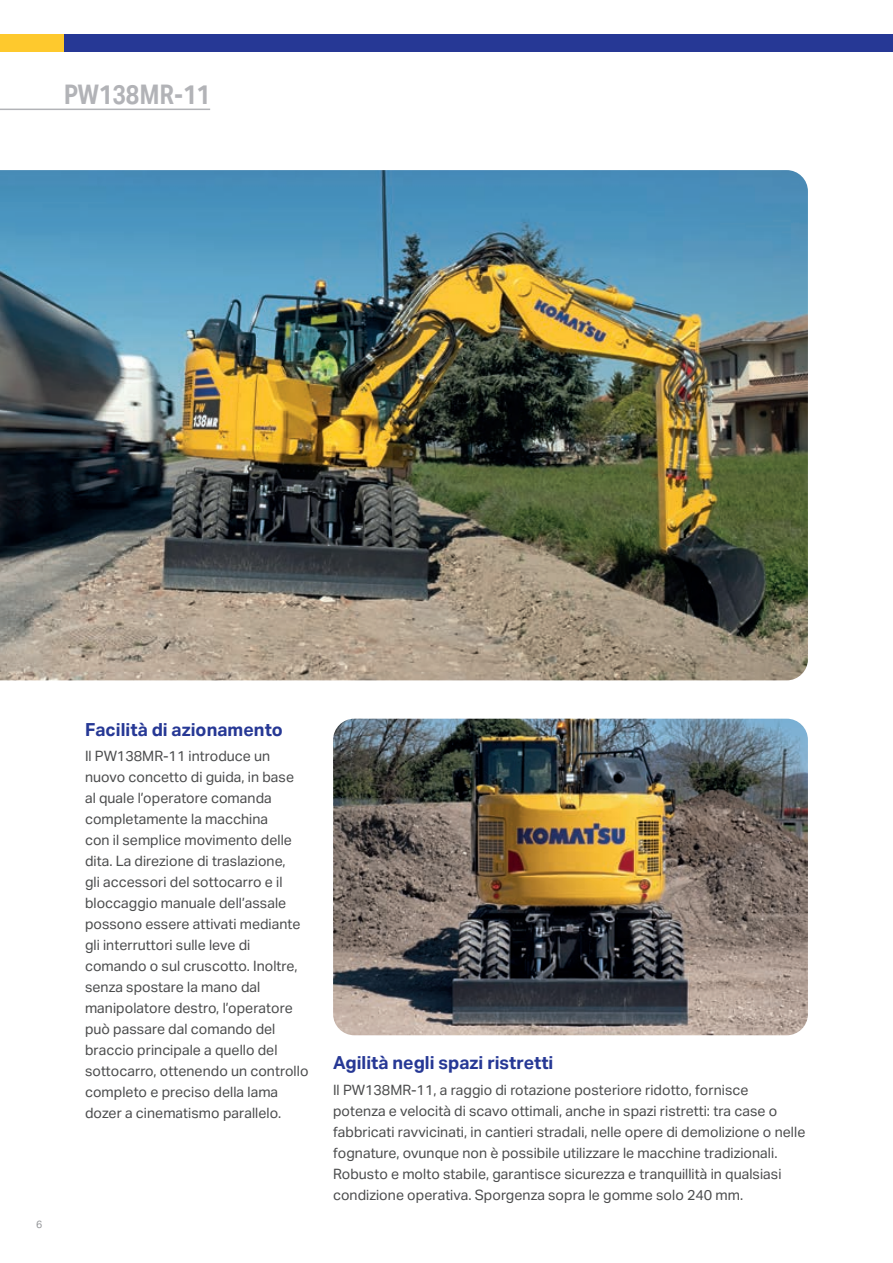
<style>
.page{position:relative;width:893px;height:1263px;background:#fff}
.page>*{position:absolute;margin:0;border:0;box-sizing:border-box;transform-origin:0 0}
.t1{font:700 27px "Aktiv Grotesk Cd";color:#b2b3b7}
.t2{font:700 18px "Aktiv Grotesk";color:#263895}
.t3{font:14.25px/21px "Aktiv Grotesk";color:#4b4c4d}
.t4{font:10.5px "Aktiv Grotesk";color:#939598}
</style>
<div class="page">
<img style="left:0;top:170px;width:808px;height:510px">
<img style="left:333px;top:719px;width:475px;height:316px">
<hr style="left:0;top:109px;width:210px;height:1px;background:#b2b3b7">
<div style="left:0;top:34px;width:143px;height:17px;background:#fec92d"></div>
<div style="left:64px;top:34px;width:829px;height:17px;background:#263895"></div>
<h1 class="t1" style="left:64px;top:79px;width:148px">PW138MR-11</h1>
<p class="t4" style="left:36px;top:1218px;width:8px">6</p>
<p class="t2" style="left:85px;top:719px;width:199px">Facilità di azionamento</p>
<p class="t3" style="left:85px;top:746px;width:225px">Il PW138MR-11 introduce un nuovo concetto di guida, in base al quale l’operatore comanda completamente la macchina<br>con il semplice movimento delle dita. La direzione di traslazione,<br>gli accessori del sottocarro e il bloccaggio manuale dell’assale possono essere attivati mediante gli interruttori sulle leve di comando o sul cruscotto. Inoltre, senza spostare la mano dal manipolatore destro, l’operatore può passare dal comando del braccio principale a quello del sottocarro, ottenendo un controllo completo e preciso della lama dozer a cinematismo parallelo.</p>
<p class="t2" style="left:333px;top:1053px;width:222px">Agilità negli spazi ristretti</p>
<p class="t3" style="left:333px;top:1079px;width:474px">Il PW138MR-11, a raggio di rotazione posteriore ridotto, fornisce<br>potenza e velocità di scavo ottimali, anche in spazi ristretti: tra case o fabbricati ravvicinati, in cantieri stradali, nelle opere di demolizione o nelle fognature, ovunque non è possibile utilizzare le macchine tradizionali.<br>Robusto e molto stabile, garantisce sicurezza e tranquillità in qualsiasi condizione operativa. Sporgenza sopra le gomme solo 240 mm.</p>
</div>
